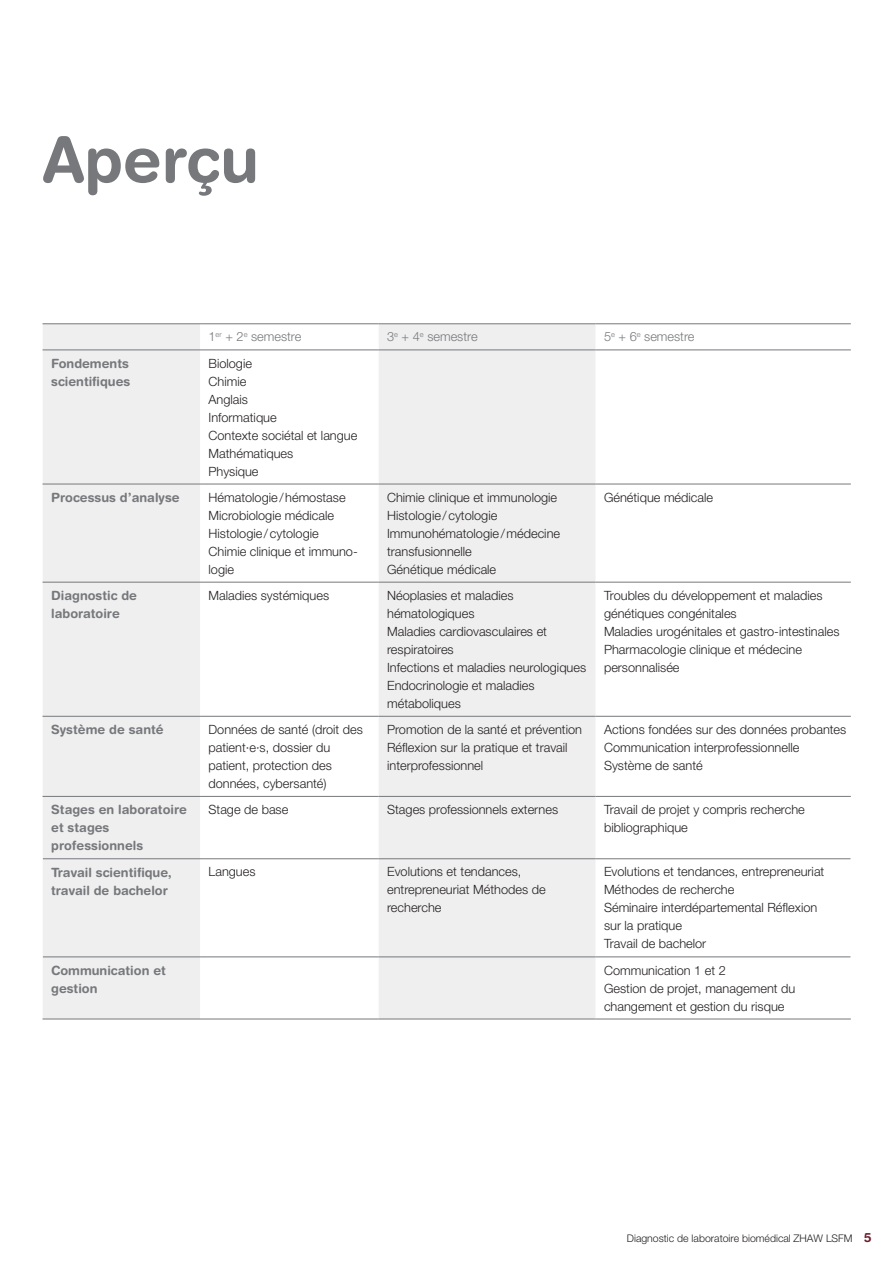
<style>
.page{position:relative;width:893px;height:1263px;background:#fff}
.page>*{position:absolute;margin:0;border:0;box-sizing:border-box;transform-origin:0 0}
._01_Seitentitel{font:700 63px "Helvetica Rounded LT Std";color:#76787b}
._03_Übertitel{font:300 12.75px/18px "Helvetica Neue LT Pro";color:#231f20}
._03_Übertitel-2{font:700 12.75px/18px "Helvetica Rounded LT Std";color:#76787b}
._03_Übertitel-3{font:300 12.75px "Helvetica Neue LT Pro";color:#76787b}
.t1{font:300 10.5px "Helvetica Neue LT Pro";color:#231f20}
.s1{font-family:"Helvetica Rounded LT Std";font-weight:700;font-size:12.75px;color:#6a202c}
</style>
<div class="page">
<svg style="left:43px;top:324px;width:552px;height:695px;fill:#efeff0"></svg>
<hr style="left:43px;top:484px;width:157px;height:1px;background:#76787b">
<hr style="left:200px;top:484px;width:179px;height:1px;background:#76787b">
<hr style="left:379px;top:484px;width:216px;height:1px;background:#76787b">
<hr style="left:595px;top:484px;width:256px;height:1px;background:#76787b">
<hr style="left:43px;top:582px;width:157px;height:1px;background:#76787b">
<hr style="left:200px;top:582px;width:179px;height:1px;background:#76787b">
<hr style="left:379px;top:582px;width:216px;height:1px;background:#76787b">
<hr style="left:595px;top:582px;width:256px;height:1px;background:#76787b">
<hr style="left:43px;top:716px;width:157px;height:1px;background:#76787b">
<hr style="left:200px;top:716px;width:179px;height:1px;background:#76787b">
<hr style="left:379px;top:716px;width:216px;height:1px;background:#76787b">
<hr style="left:595px;top:716px;width:256px;height:1px;background:#76787b">
<hr style="left:43px;top:796px;width:157px;height:1px;background:#76787b">
<hr style="left:200px;top:796px;width:179px;height:1px;background:#76787b">
<hr style="left:379px;top:796px;width:216px;height:1px;background:#76787b">
<hr style="left:595px;top:796px;width:256px;height:1px;background:#76787b">
<hr style="left:43px;top:323px;width:157px;height:1px;background:#76787b">
<hr style="left:200px;top:323px;width:179px;height:1px;background:#76787b">
<hr style="left:379px;top:323px;width:216px;height:1px;background:#76787b">
<hr style="left:595px;top:323px;width:256px;height:1px;background:#76787b">
<hr style="left:43px;top:350px;width:157px;height:1px;background:#76787b">
<hr style="left:200px;top:350px;width:179px;height:1px;background:#76787b">
<hr style="left:379px;top:350px;width:216px;height:1px;background:#76787b">
<hr style="left:595px;top:350px;width:256px;height:1px;background:#76787b">
<hr style="left:43px;top:858px;width:157px;height:1px;background:#76787b">
<hr style="left:200px;top:858px;width:179px;height:1px;background:#76787b">
<hr style="left:379px;top:858px;width:216px;height:1px;background:#76787b">
<hr style="left:595px;top:858px;width:255px;height:1px;background:#76787b">
<hr style="left:43px;top:957px;width:157px;height:1px;background:#76787b">
<hr style="left:200px;top:957px;width:179px;height:1px;background:#76787b">
<hr style="left:379px;top:957px;width:216px;height:1px;background:#76787b">
<hr style="left:595px;top:957px;width:255px;height:1px;background:#76787b">
<hr style="left:43px;top:1019px;width:157px;height:1px;background:#76787b">
<hr style="left:200px;top:1019px;width:179px;height:1px;background:#76787b">
<hr style="left:379px;top:1019px;width:216px;height:1px;background:#76787b">
<hr style="left:595px;top:1019px;width:256px;height:1px;background:#76787b">
<p class="_01_Seitentitel" style="left:43px;top:122px;width:218px">Aperçu</p>
<p class="_03_Übertitel-3" style="left:209px;top:329px;width:94px">1<sup>er</sup> + 2<sup>e</sup> semestre</p>
<p class="_03_Übertitel-3" style="left:387px;top:329px;width:92px">3<sup>e</sup> + 4<sup>e</sup> semestre</p>
<p class="_03_Übertitel-3" style="left:604px;top:329px;width:92px">5<sup>e</sup> + 6<sup>e</sup> semestre</p>
<p class="_03_Übertitel-2" style="left:51px;top:354px;width:81px">Fondements scientifiques</p>
<p class="_03_Übertitel" style="left:209px;top:354px;width:45px">Biologie</p>
<p class="_03_Übertitel" style="left:209px;top:372px;width:39px">Chimie</p>
<p class="_03_Übertitel" style="left:209px;top:390px;width:41px">Anglais</p>
<p class="_03_Übertitel" style="left:209px;top:408px;width:70px">Informatique</p>
<p class="_03_Übertitel" style="left:209px;top:426px;width:150px">Contexte sociétal et langue</p>
<p class="_03_Übertitel" style="left:209px;top:444px;width:86px">Mathématiques</p>
<p class="_03_Übertitel" style="left:209px;top:462px;width:52px">Physique</p>
<p class="_03_Übertitel-2" style="left:51px;top:488px;width:130px">Processus d’analyse</p>
<p class="_03_Übertitel" style="left:209px;top:488px;width:139px">Hématologie/hémostase</p>
<p class="_03_Übertitel" style="left:209px;top:506px;width:127px">Microbiologie médicale<br>Histologie/cytologie</p>
<p class="_03_Übertitel" style="left:209px;top:542px;width:151px">Chimie clinique et immuno&shy;logie</p>
<p class="_03_Übertitel" style="left:387px;top:488px;width:172px">Chimie clinique et immunologie</p>
<p class="_03_Übertitel" style="left:387px;top:506px;width:112px">Histologie/cytologie</p>
<p class="_03_Übertitel" style="left:387px;top:524px;width:174px">Immunohématologie/médecine transfusionnelle</p>
<p class="_03_Übertitel" style="left:387px;top:560px;width:111px">Génétique médicale</p>
<p class="_03_Übertitel-2" style="left:51px;top:586px;width:87px">Diagnostic de laboratoire</p>
<p class="_03_Übertitel" style="left:209px;top:586px;width:122px">Maladies systémiques</p>
<p class="_03_Übertitel" style="left:387px;top:586px;width:128px">Néoplasies et maladies hématologiques</p>
<p class="_03_Übertitel" style="left:387px;top:622px;width:161px">Maladies cardiovasculaires et</p>
<p class="_03_Übertitel" style="left:387px;top:640px;width:68px">respiratoires</p>
<p class="_03_Übertitel" style="left:387px;top:658px;width:201px">Infections et maladies neurologiques</p>
<p class="_03_Übertitel" style="left:387px;top:676px;width:149px">Endocrinologie et maladies métaboliques</p>
<p class="_03_Übertitel" style="left:604px;top:488px;width:111px">Génétique médicale</p>
<p class="_03_Übertitel" style="left:604px;top:586px;width:220px">Troubles du développement et maladies génétiques congénitales</p>
<p class="_03_Übertitel" style="left:604px;top:622px;width:237px">Maladies urogénitales et gastro-intestinales</p>
<p class="_03_Übertitel" style="left:604px;top:640px;width:199px">Pharmacologie clinique et médecine personnalisée</p>
<p class="_03_Übertitel-2" style="left:51px;top:720px;width:114px">Système de santé</p>
<p class="_03_Übertitel" style="left:209px;top:720px;width:156px">Données de santé (droit des patient·e·s, dossier du patient, protection des données, cybersanté)</p>
<p class="_03_Übertitel" style="left:387px;top:720px;width:196px">Promotion de la santé et prévention<br>Réflexion sur la pratique et travail interprofessionnel</p>
<p class="_03_Übertitel" style="left:604px;top:720px;width:244px">Actions fondées sur des données probantes</p>
<p class="_03_Übertitel" style="left:604px;top:738px;width:197px">Communication interprofessionnelle<br>Système de santé</p>
<p class="_03_Übertitel-2" style="left:51px;top:800px;width:137px">Stages en laboratoire et stages professionnels</p>
<p class="_03_Übertitel" style="left:209px;top:800px;width:81px">Stage de base</p>
<p class="_03_Übertitel" style="left:387px;top:800px;width:172px">Stages professionnels externes</p>
<p class="_03_Übertitel" style="left:604px;top:800px;width:202px">Travail de projet y compris recherche bibliographique</p>
<p class="_03_Übertitel-2" style="left:51px;top:863px;width:122px">Travail scientifique, travail de bachelor</p>
<p class="_03_Übertitel" style="left:209px;top:863px;width:48px">Langues</p>
<p class="_03_Übertitel" style="left:387px;top:863px;width:160px">Evolutions et tendances, entrepreneuriat Méthodes de recherche</p>
<p class="_03_Übertitel" style="left:604px;top:863px;width:222px">Evolutions et tendances, entrepreneuriat<br>Méthodes de recherche</p>
<p class="_03_Übertitel" style="left:604px;top:899px;width:215px">Séminaire interdépartemental Réflexion sur la pratique<br>Travail de bachelor</p>
<p class="_03_Übertitel-2" style="left:51px;top:961px;width:116px">Communication et gestion</p>
<p class="_03_Übertitel" style="left:604px;top:961px;width:123px">Communication 1 et 2</p>
<p class="_03_Übertitel" style="left:604px;top:979px;width:193px">Gestion de projet, management du changement et gestion du risque</p>
<p class="t1" style="left:627px;top:1231px;width:246px">Diagnostic de laboratoire biomédical ZHAW LSFM <span class="s1">5</span></p>
</div>
